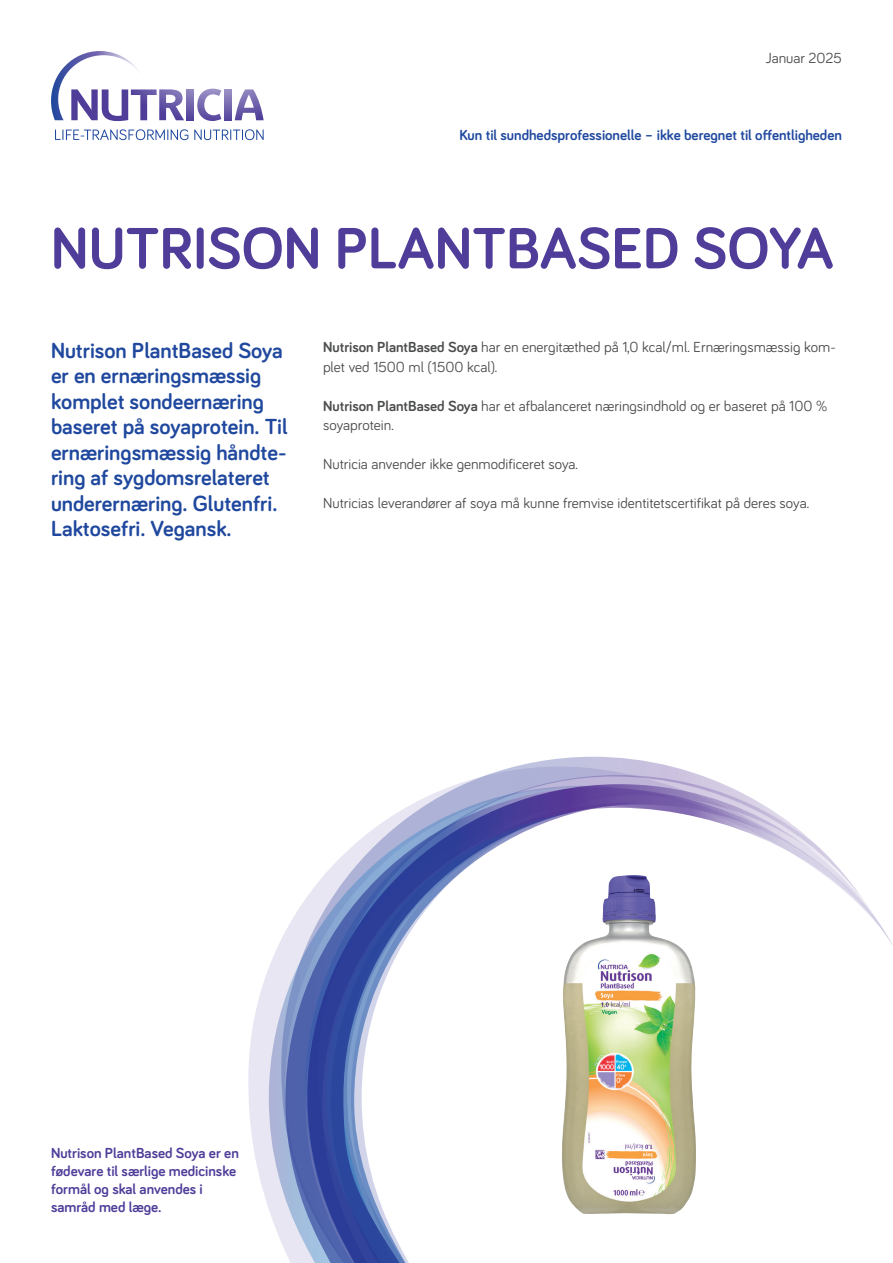
<style>
.page{position:relative;width:893px;height:1263px;background:#fff}
.page>*{position:absolute;margin:0;border:0;box-sizing:border-box;transform-origin:0 0}
.t1{font:700 60px "Bariol";color:#4f3d99}
.t2{font:700 22.5px/25.5px "Bariol";color:#1f489e}
.t3{font:15px/19.5px "Bariol";color:#4b4c4d}
.t4{font:700 15px/18px "Bariol";color:#4f3d99}
.t5{font:700 15px "Bariol";color:#1f489e}
.s1{font-weight:700}
</style>
<div class="page">
<svg style="left:225px;top:89px;width:6px;height:31px"></svg>
<svg style="left:235px;top:89px;width:29px;height:31px"></svg>
<svg style="left:197px;top:89px;width:24px;height:32px"></svg>
<svg style="left:187px;top:89px;width:7px;height:31px"></svg>
<svg style="left:55px;top:129px;width:133px;height:11px"></svg>
<svg style="left:194px;top:129px;width:70px;height:11px"></svg>
<svg style="left:51px;top:51px;width:133px;height:70px"></svg>
<svg style="left:248px;top:968px;width:21px;height:241px;fill:#e7e6f2"></svg>
<svg style="left:281px;top:757px;width:442px;height:506px"></svg>
<svg style="left:307px;top:784px;width:586px;height:479px"></svg>
<svg style="left:326px;top:810px;width:253px;height:453px"></svg>
<p class="t3" style="left:766px;top:47px;width:78px">Januar 2025</p>
<p class="t5" style="left:459px;top:125px;width:384px">Kun til sundhedsprofessionelle – ikke beregnet til offentligheden</p>
<h1 class="t1" style="left:51px;top:207px;width:784px">NUTRISON PLANTBASED SOYA</h1>
<h2 class="t2" style="left:51px;top:337px;width:238px">Nutrison PlantBased Soya er en ernæringsmæssig komplet sondeernæring baseret på soyaprotein. Til ernæringsmæssig håndte&shy;ring af sygdomsrelateret underernæring. Glutenfri.<br>Laktosefri. Vegansk.</h2>
<p class="t3" style="left:323px;top:336px;width:514px"><span class="s1">Nutrison PlantBased Soya</span> har en energitæthed på 1,0 kcal/ml. Ernæringsmæssig kom&shy;plet ved 1500 ml (1500 kcal).</p>
<p class="t3" style="left:323px;top:395px;width:506px"><span class="s1">Nutrison PlantBased Soya</span> har et afbalanceret næringsindhold og er baseret på 100 % soyaprotein.</p>
<p class="t3" style="left:323px;top:453px;width:256px">Nutricia anvender ikke genmodificeret soya.</p>
<p class="t3" style="left:323px;top:492px;width:487px">Nutricias leverandører af soya må kunne fremvise identitetscertifikat på deres soya.</p>
<p class="t4" style="left:51px;top:1143px;width:189px">Nutrison PlantBased Soya er en fødevare til særlige medicinske formål og skal anvendes i samråd med læge.</p>
</div>
